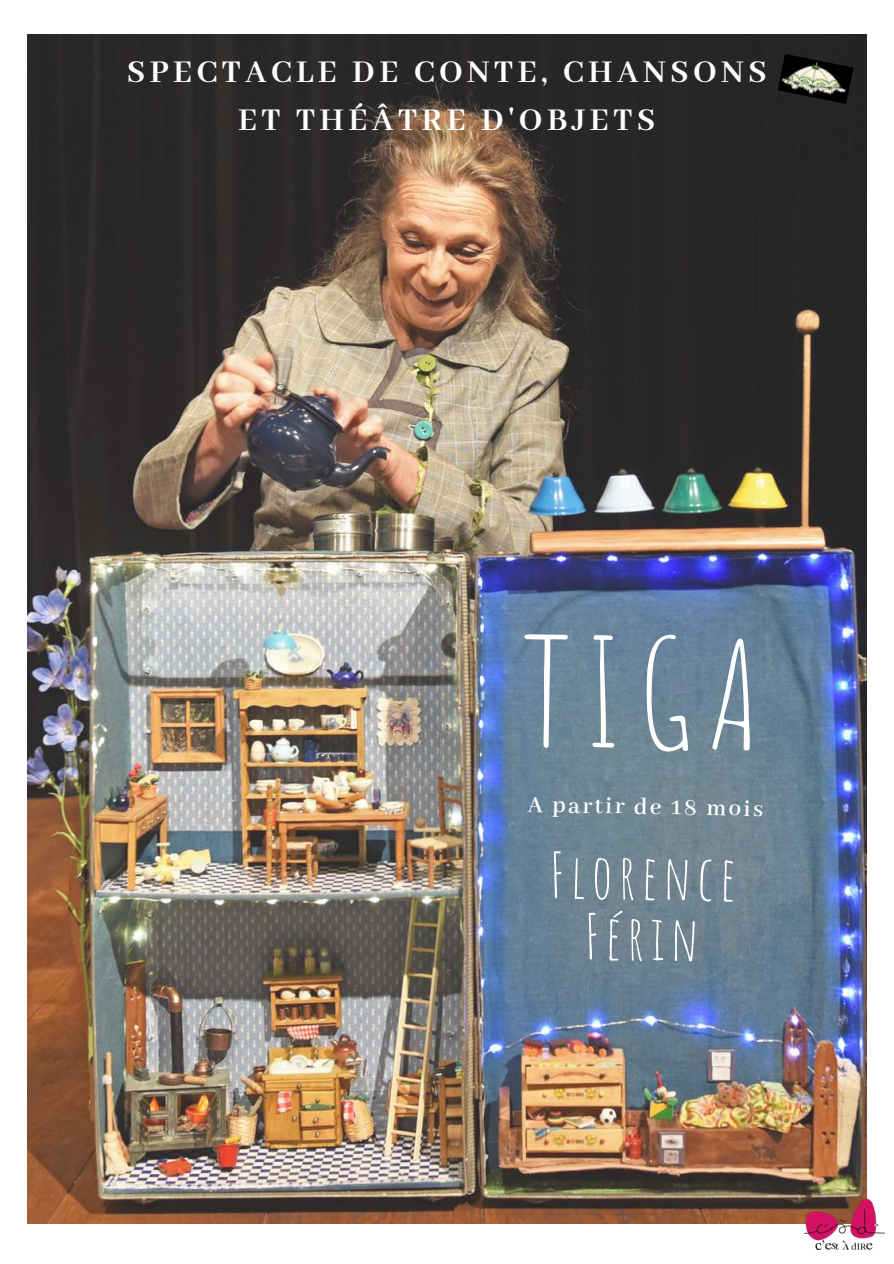
<style>
.page{position:relative;width:894px;height:1264px;background:#fff}
.page>*{position:absolute;margin:0;border:0;box-sizing:border-box;transform-origin:0 0}
.t1{font:149.1px "Amatic SC";color:#fff}
.t2{font:61.5px/60.9px "Amatic SC";color:#fff;text-align:center}
.t3{font:700 34.5px/47.2px "Abhaya Libre";letter-spacing:.13em;color:#fff;text-align:center}
.t4{font:600 25.2px "Abhaya Libre";color:#fff}
</style>
<div class="page">
<img style="left:27px;top:35px;width:839px;height:1188px">
<img style="left:804px;top:1196px;width:79px;height:53px">
<img style="left:777px;top:54px;width:76px;height:50px">
<p class="t3" style="left:127px;top:50px;width:641px">SPECTACLE DE CONTE, CHANSONS<br>ET THÉÂTRE D'OBJETS</p>
<h1 class="t1" style="left:524px;top:595px;width:239px;rotate:1deg">TIGA</h1>
<p class="t4" style="left:527px;top:790px;width:237px;rotate:1deg">A partir de 18 mois</p>
<h2 class="t2" style="left:549px;top:843px;width:188px;rotate:1deg">Florence<br>Férin</h2>
</div>
